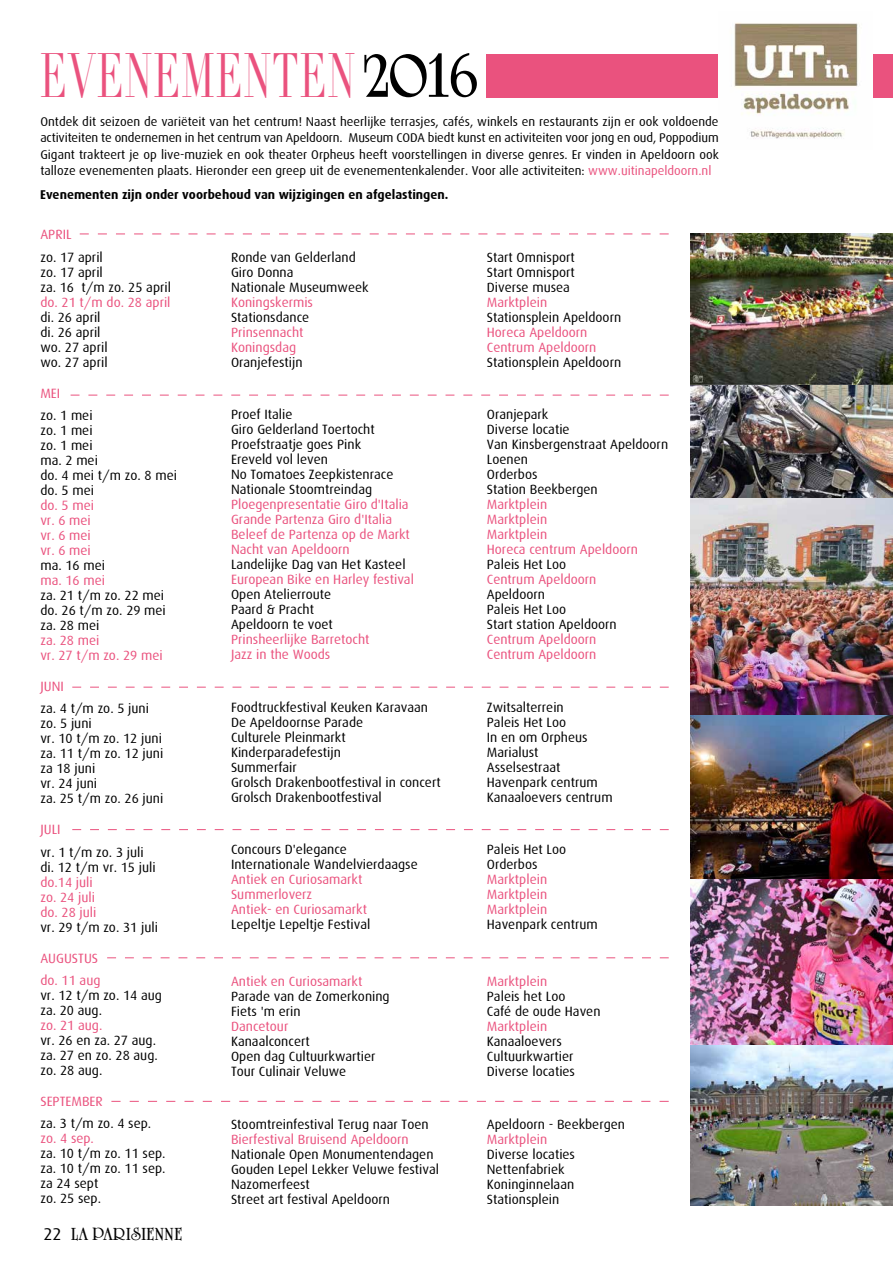
<style>
.page{position:relative;width:893px;height:1263px;background:#fff}
.page>*{position:absolute;margin:0;border:0;box-sizing:border-box;transform-origin:0 0}
.t1{font:61.05px "Didot";letter-spacing:.03em;color:#ea527e;scale:.63 1}
.t2{font:18px "University Roman Bold Plain";color:#000}
.t3{font:13.5px/15px "Dax";color:#000}
.t4{font:13.5px/15px "Dax";color:#ea527e}
.t5{font:12.75px/16.5px "Dax";color:#000;text-align:justify}
.t6{font:700 12.75px "Dax";color:#000}
.s1{font-family:"University Roman Bold Plain";font-size:65.25px;color:#000}
.s2{color:#ea527e}
.s3{font-family:"Dax";font-size:17.25px}
</style>
<div class="page">
<svg style="left:80px;top:234px;width:589px;height:1px"></svg>
<svg style="left:71px;top:395px;width:598px;height:1px"></svg>
<svg style="left:72px;top:687px;width:597px;height:1px"></svg>
<svg style="left:72px;top:829px;width:597px;height:1px"></svg>
<div style="left:486px;top:54px;width:407px;height:43px;background:#ea527e"></div>
<svg style="left:107px;top:957px;width:562px;height:1px"></svg>
<img style="left:718px;top:22px;width:155px;height:117px">
<svg style="left:111px;top:1101px;width:558px;height:1px"></svg>
<img style="left:690px;top:234px;width:203px;height:971px">
<h1 class="t1" style="left:40px;top:39px;width:697px">EVENEMENTEN<span class="s1">2016</span></h1>
<p class="t5" style="left:40px;top:113px;width:680px">Ontdek dit seizoen de variëteit van het centrum! Naast heerlijke terrasjes, cafés, winkels en restaurants zijn er ook voldoende activiteiten te ondernemen in het centrum van Apeldoorn. Museum CODA biedt kunst en activiteiten voor jong en oud, Poppodium Gigant trakteert je op live-muziek en ook theater Orpheus heeft voorstellingen in diverse genres. Er vinden in Apeldoorn ook talloze evenementen plaats. Hieronder een greep uit de evenementenkalender. Voor alle activiteiten: <span class="s2">www.uitinapeldoorn.nl</span></p>
<p class="t6" style="left:40px;top:188px;width:410px">Evenementen zijn onder voorbehoud van wijzigingen en afgelastingen.</p>
<p class="t4" style="left:40px;top:227px;width:33px">APRIL</p>
<p class="t3" style="left:40px;top:250px;width:132px">zo. 17 april<br>zo. 17 april<br>za. 16 t/m zo. 25 april</p>
<p class="t4" style="left:40px;top:295px;width:132px">do. 21 t/m do. 28 april</p>
<p class="t3" style="left:40px;top:310px;width:69px">di. 26 april di. 26 april wo. 27 april wo. 27 april</p>
<p class="t4" style="left:40px;top:386px;width:21px">MEI</p>
<p class="t3" style="left:40px;top:408px;width:138px">zo. 1 mei<br>zo. 1 mei<br>zo. 1 mei<br>ma. 2 mei<br>do. 4 mei t/m zo. 8 mei do. 5 mei</p>
<p class="t4" style="left:40px;top:498px;width:55px">do. 5 mei vr. 6 mei vr. 6 mei vr. 6 mei</p>
<p class="t3" style="left:40px;top:558px;width:66px">ma. 16 mei</p>
<p class="t4" style="left:40px;top:573px;width:66px">ma. 16 mei</p>
<p class="t3" style="left:40px;top:588px;width:127px">za. 21 t/m zo. 22 mei do. 26 t/m zo. 29 mei za. 28 mei</p>
<p class="t4" style="left:40px;top:633px;width:124px">za. 28 mei<br>vr. 27 t/m zo. 29 mei</p>
<p class="t4" style="left:40px;top:679px;width:25px">JUNI</p>
<p class="t3" style="left:40px;top:701px;width:124px">za. 4 t/m zo. 5 juni zo. 5 juni<br>vr. 10 t/m zo. 12 juni za. 11 t/m zo. 12 juni za 18 juni<br>vr. 24 juni<br>za. 25 t/m zo. 26 juni</p>
<p class="t4" style="left:40px;top:822px;width:22px">JULI</p>
<p class="t3" style="left:40px;top:845px;width:117px">vr. 1 t/m zo. 3 juli di. 12 t/m vr. 15 juli</p>
<p class="t4" style="left:40px;top:875px;width:58px">do.14 juli zo. 24 juli do. 28 juli</p>
<p class="t3" style="left:40px;top:920px;width:119px">vr. 29 t/m zo. 31 juli</p>
<p class="t4" style="left:40px;top:947px;width:62px;line-height:22.5px">AUGUSTUS do. 11 aug</p>
<p class="t3" style="left:40px;top:988px;width:123px">vr. 12 t/m zo. 14 aug za. 20 aug.</p>
<p class="t4" style="left:40px;top:1018px;width:64px">zo. 21 aug.</p>
<p class="t3" style="left:40px;top:1033px;width:119px">vr. 26 en za. 27 aug. za. 27 en zo. 28 aug. zo. 28 aug.</p>
<p class="t4" style="left:40px;top:1094px;width:64px">SEPTEMBER</p>
<p class="t3" style="left:40px;top:1116px;width:112px">za. 3 t/m zo. 4 sep.</p>
<p class="t4" style="left:40px;top:1131px;width:55px">zo. 4 sep.</p>
<p class="t3" style="left:40px;top:1146px;width:127px">za. 10 t/m zo. 11 sep. za. 10 t/m zo. 11 sep. za 24 sept<br>zo. 25 sep.</p>
<h2 class="t2" style="left:43px;top:1223px;width:140px"><span class="s3">22</span> LA PARISIENNE</h2>
<p class="t3" style="left:231px;top:250px;width:139px">Ronde van Gelderland<br>Giro Donna<br>Nationale Museumweek</p>
<p class="t4" style="left:231px;top:295px;width:84px">Koningskermis</p>
<p class="t3" style="left:231px;top:310px;width:80px">Stationsdance</p>
<p class="t4" style="left:231px;top:325px;width:74px">Prinsennacht<br>Koningsdag</p>
<p class="t3" style="left:231px;top:355px;width:73px">Oranjefestijn</p>
<p class="t3" style="left:231px;top:407px;width:164px">Proef Italie<br>Giro Gelderland Toertocht<br>Proefstraatje goes Pink<br>Ereveld vol leven<br>No Tomatoes Zeepkistenrace<br>Nationale Stoomtreindag</p>
<p class="t4" style="left:231px;top:497px;width:180px">Ploegenpresentatie Giro d'Italia<br>Grande Partenza Giro d'Italia<br>Beleef de Partenza op de Markt<br>Nacht van Apeldoorn</p>
<p class="t3" style="left:231px;top:557px;width:176px">Landelijke Dag van Het Kasteel</p>
<p class="t4" style="left:231px;top:572px;width:184px">European Bike en Harley festival</p>
<p class="t3" style="left:231px;top:587px;width:103px">Open Atelierroute<br>Paard &amp; Pracht<br>Apeldoorn te voet</p>
<p class="t4" style="left:231px;top:632px;width:140px">Prinsheerlijke Barretocht<br>Jazz in the Woods</p>
<p class="t3" style="left:231px;top:700px;width:211px">Foodtruckfestival Keuken Karavaan<br>De Apeldoornse Parade<br>Culturele Pleinmarkt<br>Kinderparadefestijn<br>Summerfair<br>Grolsch Drakenbootfestival in concert<br>Grolsch Drakenbootfestival</p>
<p class="t3" style="left:231px;top:842px;width:188px">Concours D'elegance<br>Internationale Wandelvierdaagse</p>
<p class="t4" style="left:231px;top:872px;width:137px">Antiek en Curiosamarkt<br>Summerloverz<br>Antiek- en Curiosamarkt</p>
<p class="t3" style="left:231px;top:917px;width:141px">Lepeltje Lepeltje Festival</p>
<p class="t4" style="left:231px;top:974px;width:133px">Antiek en Curiosamarkt</p>
<p class="t3" style="left:231px;top:989px;width:160px">Parade van de Zomerkoning<br>Fiets 'm erin</p>
<p class="t4" style="left:231px;top:1019px;width:59px">Dancetour</p>
<p class="t3" style="left:231px;top:1034px;width:146px">Kanaalconcert<br>Open dag Cultuurkwartier<br>Tour Culinair Veluwe</p>
<p class="t3" style="left:231px;top:1117px;width:199px">Stoomtreinfestival Terug naar Toen</p>
<p class="t4" style="left:231px;top:1132px;width:179px">Bierfestival Bruisend Apeldoorn</p>
<p class="t3" style="left:231px;top:1147px;width:210px">Nationale Open Monumentendagen<br>Gouden Lepel Lekker Veluwe festival<br>Nazomerfeest<br>Street art festival Apeldoorn</p>
<p class="t3" style="left:487px;top:250px;width:89px;text-align:justify">Start Omnisport Start Omnisport Diverse musea</p>
<p class="t4" style="left:487px;top:295px;width:62px">Marktplein</p>
<p class="t3" style="left:487px;top:310px;width:136px">Stationsplein Apeldoorn</p>
<p class="t4" style="left:487px;top:325px;width:111px">Horeca Apeldoorn<br>Centrum Apeldoorn</p>
<p class="t3" style="left:487px;top:355px;width:136px">Stationsplein Apeldoorn</p>
<p class="t3" style="left:487px;top:407px;width:183px">Oranjepark<br>Diverse locatie<br>Van Kinsbergenstraat Apeldoorn<br>Loenen<br>Orderbos<br>Station Beekbergen</p>
<p class="t4" style="left:487px;top:497px;width:153px">Marktplein<br>Marktplein<br>Marktplein<br>Horeca centrum Apeldoorn</p>
<p class="t3" style="left:487px;top:557px;width:81px">Paleis Het Loo</p>
<p class="t4" style="left:487px;top:572px;width:111px">Centrum Apeldoorn</p>
<p class="t3" style="left:487px;top:587px;width:131px">Apeldoorn<br>Paleis Het Loo<br>Start station Apeldoorn</p>
<p class="t4" style="left:487px;top:632px;width:111px">Centrum Apeldoorn<br>Centrum Apeldoorn</p>
<p class="t3" style="left:487px;top:700px;width:127px">Zwitsalterrein<br>Paleis Het Loo<br>In en om Orpheus<br>Marialust<br>Asselsestraat<br>Havenpark centrum<br>Kanaaloevers centrum</p>
<p class="t3" style="left:487px;top:842px;width:81px">Paleis Het Loo<br>Orderbos</p>
<p class="t4" style="left:487px;top:872px;width:62px;text-align:justify">Marktplein Marktplein Marktplein</p>
<p class="t3" style="left:487px;top:917px;width:112px">Havenpark centrum</p>
<p class="t4" style="left:487px;top:974px;width:62px">Marktplein</p>
<p class="t3" style="left:487px;top:989px;width:115px">Paleis het Loo<br>Café de oude Haven</p>
<p class="t4" style="left:487px;top:1019px;width:62px">Marktplein</p>
<p class="t3" style="left:487px;top:1034px;width:90px">Kanaaloevers<br>Cultuurkwartier<br>Diverse locaties</p>
<p class="t3" style="left:487px;top:1117px;width:140px">Apeldoorn - Beekbergen</p>
<p class="t4" style="left:487px;top:1132px;width:62px">Marktplein</p>
<p class="t3" style="left:487px;top:1147px;width:90px">Diverse locaties<br>Nettenfabriek<br>Koninginnelaan<br>Stationsplein</p>
</div>
